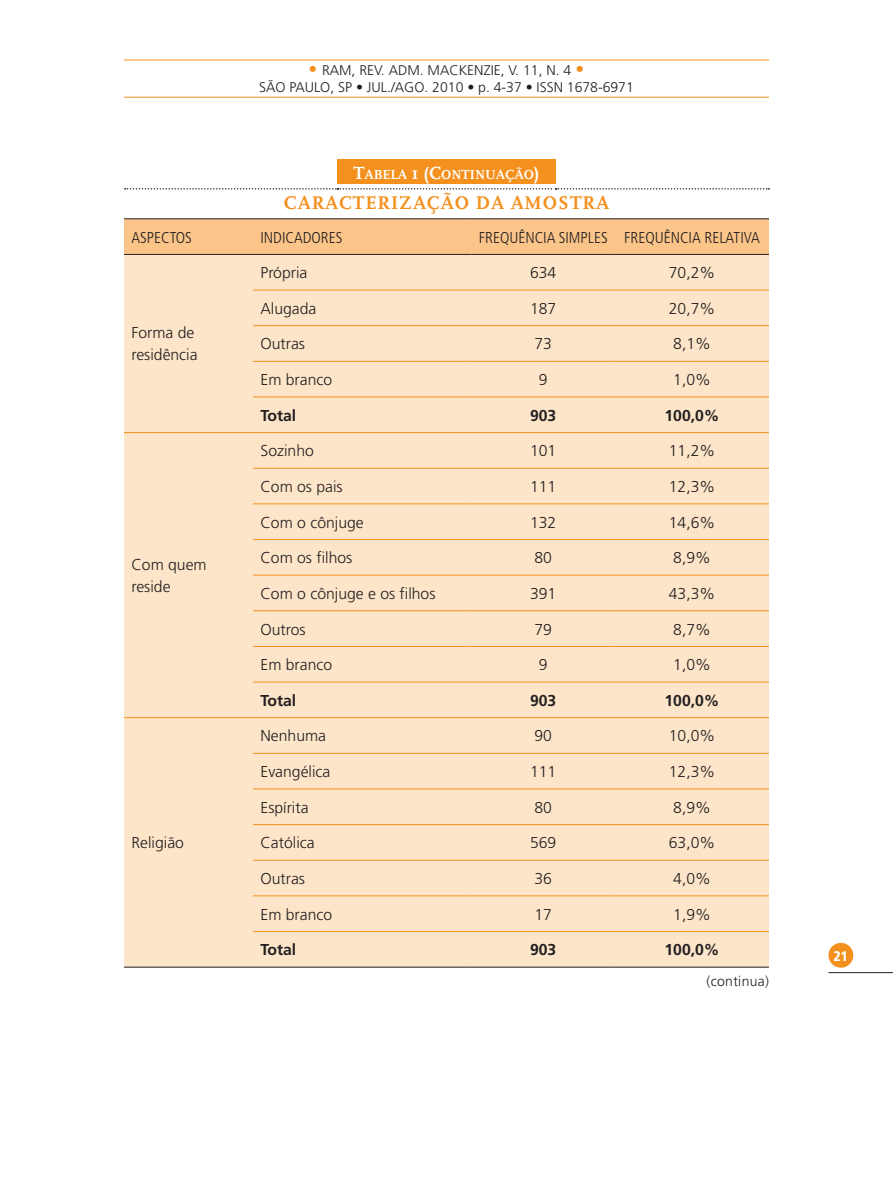
<style>
.page{position:relative;width:893px;height:1191px;background:#fff}
.page>*{position:absolute;margin:0;border:0;box-sizing:border-box;transform-origin:0 0}
.t1{font:700 19.25px "FF Scala Definitiver";letter-spacing:.05em;color:#f4901d}
.t2{font:300 15.75px/22.1px "Frutiger LT Std";color:#231f20}
.t3{font:300 condensed 15.75px "Frutiger LT Std";color:#231f20}
.t4{font:700 15.75px "Frutiger LT Std";color:#231f20}
.t5{font:300 14px/16.8px "Frutiger LT Std";color:#231f20;text-align:center}
.t6{font:300 14px "Frutiger LT Std";letter-spacing:.02em;color:#231f20}
.t7{font:900 condensed 14px "Frutiger LT Std";color:#fff}
.t8{font:700 13.83px "FF Scala Definitiver";color:#fff}
.s1{font-size:17.5px;color:#f4901d}
.s2{font-size:18.38px}
</style>
<div class="page">
<div style="left:828px;top:943px;width:25px;height:24px;background:#f4901d;border-radius:50%"></div>
<hr style="left:828px;top:972px;width:65px;height:1px;background:#231f20">
<hr style="left:124px;top:97px;width:645px;height:1px;background:#f4901d">
<hr style="left:124px;top:60px;width:645px;height:1px;background:#f4901d">
<div style="left:124px;top:219px;width:645px;height:35px;background:#fbc488"></div>
<div style="left:124px;top:255px;width:645px;height:711px;background:#fde5c9"></div>
<hr style="left:124px;top:218px;width:129px;height:1px;background:#231f20">
<hr style="left:253px;top:218px;width:218px;height:1px;background:#231f20">
<hr style="left:471px;top:218px;width:144px;height:1px;background:#231f20">
<hr style="left:615px;top:218px;width:154px;height:1px;background:#231f20">
<hr style="left:124px;top:254px;width:129px;height:1px;background:#231f20">
<hr style="left:253px;top:254px;width:218px;height:1px;background:#231f20">
<hr style="left:471px;top:254px;width:144px;height:1px;background:#231f20">
<hr style="left:615px;top:254px;width:154px;height:1px;background:#231f20">
<hr style="left:124px;top:966px;width:129px;height:1px;background:#231f20">
<hr style="left:253px;top:966px;width:218px;height:1px;background:#231f20">
<hr style="left:471px;top:966px;width:144px;height:1px;background:#231f20">
<hr style="left:615px;top:966px;width:154px;height:1px;background:#231f20">
<hr style="left:124px;top:432px;width:129px;height:1px;background:#f4901d">
<hr style="left:124px;top:717px;width:129px;height:1px;background:#f4901d">
<hr style="left:253px;top:468px;width:218px;height:1px;background:#f4901d">
<hr style="left:471px;top:468px;width:144px;height:1px;background:#f4901d">
<hr style="left:615px;top:468px;width:154px;height:1px;background:#f4901d">
<hr style="left:253px;top:503px;width:218px;height:1px;background:#f4901d">
<hr style="left:471px;top:503px;width:144px;height:1px;background:#f4901d">
<hr style="left:615px;top:503px;width:154px;height:1px;background:#f4901d">
<hr style="left:253px;top:539px;width:218px;height:1px;background:#f4901d">
<hr style="left:471px;top:539px;width:144px;height:1px;background:#f4901d">
<hr style="left:615px;top:539px;width:154px;height:1px;background:#f4901d">
<hr style="left:253px;top:575px;width:218px;height:1px;background:#f4901d">
<hr style="left:471px;top:575px;width:144px;height:1px;background:#f4901d">
<hr style="left:615px;top:575px;width:154px;height:1px;background:#f4901d">
<hr style="left:253px;top:610px;width:218px;height:1px;background:#f4901d">
<hr style="left:471px;top:610px;width:144px;height:1px;background:#f4901d">
<hr style="left:615px;top:610px;width:154px;height:1px;background:#f4901d">
<hr style="left:253px;top:646px;width:218px;height:1px;background:#f4901d">
<hr style="left:471px;top:646px;width:144px;height:1px;background:#f4901d">
<hr style="left:615px;top:646px;width:154px;height:1px;background:#f4901d">
<hr style="left:253px;top:681px;width:218px;height:1px;background:#f4901d">
<hr style="left:471px;top:681px;width:144px;height:1px;background:#f4901d">
<hr style="left:615px;top:681px;width:154px;height:1px;background:#f4901d">
<hr style="left:253px;top:290px;width:218px;height:1px;background:#f4901d">
<hr style="left:471px;top:290px;width:144px;height:1px;background:#f4901d">
<hr style="left:615px;top:290px;width:154px;height:1px;background:#f4901d">
<hr style="left:253px;top:325px;width:218px;height:1px;background:#f4901d">
<hr style="left:471px;top:325px;width:144px;height:1px;background:#f4901d">
<hr style="left:615px;top:325px;width:154px;height:1px;background:#f4901d">
<hr style="left:253px;top:361px;width:218px;height:1px;background:#f4901d">
<hr style="left:471px;top:361px;width:144px;height:1px;background:#f4901d">
<hr style="left:615px;top:361px;width:154px;height:1px;background:#f4901d">
<hr style="left:253px;top:396px;width:218px;height:1px;background:#f4901d">
<hr style="left:471px;top:396px;width:144px;height:1px;background:#f4901d">
<hr style="left:615px;top:396px;width:154px;height:1px;background:#f4901d">
<hr style="left:253px;top:432px;width:218px;height:1px;background:#f4901d">
<hr style="left:471px;top:432px;width:144px;height:1px;background:#f4901d">
<hr style="left:615px;top:432px;width:154px;height:1px;background:#f4901d">
<hr style="left:253px;top:717px;width:218px;height:1px;background:#f4901d">
<hr style="left:471px;top:717px;width:144px;height:1px;background:#f4901d">
<hr style="left:615px;top:717px;width:154px;height:1px;background:#f4901d">
<hr style="left:253px;top:753px;width:218px;height:1px;background:#f4901d">
<hr style="left:471px;top:753px;width:144px;height:1px;background:#f4901d">
<hr style="left:615px;top:753px;width:154px;height:1px;background:#f4901d">
<hr style="left:253px;top:788px;width:218px;height:1px;background:#f4901d">
<hr style="left:471px;top:788px;width:144px;height:1px;background:#f4901d">
<hr style="left:615px;top:788px;width:154px;height:1px;background:#f4901d">
<hr style="left:253px;top:824px;width:218px;height:1px;background:#f4901d">
<hr style="left:471px;top:824px;width:144px;height:1px;background:#f4901d">
<hr style="left:615px;top:824px;width:154px;height:1px;background:#f4901d">
<hr style="left:253px;top:859px;width:218px;height:1px;background:#f4901d">
<hr style="left:471px;top:859px;width:144px;height:1px;background:#f4901d">
<hr style="left:615px;top:859px;width:154px;height:1px;background:#f4901d">
<hr style="left:253px;top:895px;width:218px;height:1px;background:#f4901d">
<hr style="left:471px;top:895px;width:144px;height:1px;background:#f4901d">
<hr style="left:615px;top:895px;width:154px;height:1px;background:#f4901d">
<hr style="left:253px;top:931px;width:218px;height:1px;background:#f4901d">
<hr style="left:471px;top:931px;width:144px;height:1px;background:#f4901d">
<hr style="left:615px;top:931px;width:154px;height:1px;background:#f4901d">
<div style="left:337px;top:159px;width:219px;height:25px;background:#f4901d"></div>
<svg style="left:125px;top:188px;width:644px;height:1px"></svg>
<p class="t5" style="left:259px;top:62px;width:376px"><span class="s1">•</span> RAM, REV. ADM. MACKENZIE, V. 11, N. 4 <span class="s1">•<br></span>SÃO PAULO, SP • JUL./AGO. 2010 • p. 4-37 • ISSN 1678-6971</p>
<p class="t8" style="left:353px;top:167px;width:188px"><span class="s2">T</span>ABELA <span class="s2">1 (C</span>ONTINUAÇÃO<span class="s2">)</span></p>
<p class="t1" style="left:284px;top:192px;width:327px">CARACTERIZAÇÃO DA AMOSTRA</p>
<p class="t3" style="left:131px;top:228px;width:62px">ASPECTOS</p>
<p class="t3" style="left:260px;top:228px;width:83px">I NDICADORES</p>
<p class="t3" style="left:479px;top:228px;width:282px">FREQUÊNCIA SIMPLES FREQUÊNCIA RELATIVA</p>
<p class="t2" style="left:131px;top:322px;width:68px">Forma de residência</p>
<p class="t2" style="left:131px;top:554px;width:77px">Com quem reside</p>
<p class="t2" style="left:131px;top:832px;width:54px">Religião</p>
<p class="t2" style="left:260px;top:262px;width:48px">Própria</p>
<p class="t2" style="left:530px;top:262px;width:28px">634</p>
<p class="t2" style="left:669px;top:262px;width:48px">70,2%</p>
<p class="t2" style="left:260px;top:297px;width:58px">Alugada</p>
<p class="t2" style="left:530px;top:297px;width:28px">187</p>
<p class="t2" style="left:669px;top:297px;width:48px">20,7%</p>
<p class="t2" style="left:260px;top:333px;width:46px">Outras</p>
<p class="t2" style="left:534px;top:333px;width:19px">73</p>
<p class="t2" style="left:673px;top:333px;width:39px">8,1%</p>
<p class="t2" style="left:260px;top:369px;width:73px">Em branco</p>
<p class="t2" style="left:539px;top:369px;width:10px">9</p>
<p class="t2" style="left:673px;top:369px;width:39px">1,0%</p>
<p class="t4" style="left:260px;top:406px;width:37px">Total</p>
<p class="t4" style="left:530px;top:406px;width:28px">903</p>
<p class="t4" style="left:664px;top:406px;width:57px">100,0%</p>
<p class="t2" style="left:260px;top:440px;width:55px">Sozinho</p>
<p class="t2" style="left:530px;top:440px;width:28px">101</p>
<p class="t2" style="left:669px;top:440px;width:48px">11,2%</p>
<p class="t2" style="left:260px;top:476px;width:84px">Com os pais</p>
<p class="t2" style="left:530px;top:476px;width:28px">111</p>
<p class="t2" style="left:669px;top:476px;width:48px">12,3%</p>
<p class="t2" style="left:260px;top:511px;width:105px">Com o cônjuge</p>
<p class="t2" style="left:530px;top:511px;width:28px">132</p>
<p class="t2" style="left:669px;top:511px;width:48px">14,6%</p>
<p class="t2" style="left:260px;top:547px;width:93px">Com os filhos</p>
<p class="t2" style="left:534px;top:547px;width:19px">80</p>
<p class="t2" style="left:673px;top:547px;width:39px">8,9%</p>
<p class="t2" style="left:260px;top:582px;width:177px">Com o cônjuge e os filhos</p>
<p class="t2" style="left:530px;top:582px;width:28px">391</p>
<p class="t2" style="left:669px;top:582px;width:48px">43,3%</p>
<p class="t2" style="left:260px;top:618px;width:47px">Outros</p>
<p class="t2" style="left:534px;top:618px;width:19px">79</p>
<p class="t2" style="left:673px;top:618px;width:39px">8,7%</p>
<p class="t2" style="left:260px;top:654px;width:73px">Em branco</p>
<p class="t2" style="left:539px;top:654px;width:10px">9</p>
<p class="t2" style="left:673px;top:654px;width:39px">1,0%</p>
<p class="t4" style="left:260px;top:691px;width:37px">Total</p>
<p class="t4" style="left:530px;top:691px;width:28px">903</p>
<p class="t4" style="left:664px;top:691px;width:57px">100,0%</p>
<p class="t2" style="left:260px;top:725px;width:67px">Nenhuma</p>
<p class="t2" style="left:534px;top:725px;width:19px">90</p>
<p class="t2" style="left:669px;top:725px;width:48px">10,0%</p>
<p class="t2" style="left:260px;top:761px;width:71px">Evangélica</p>
<p class="t2" style="left:530px;top:761px;width:28px">111</p>
<p class="t2" style="left:669px;top:761px;width:48px">12,3%</p>
<p class="t2" style="left:260px;top:796px;width:50px">Espírita</p>
<p class="t2" style="left:534px;top:796px;width:19px">80</p>
<p class="t2" style="left:673px;top:796px;width:39px">8,9%</p>
<p class="t2" style="left:260px;top:832px;width:56px">Católica</p>
<p class="t2" style="left:530px;top:832px;width:28px">569</p>
<p class="t2" style="left:669px;top:832px;width:48px">63,0%</p>
<p class="t2" style="left:260px;top:867px;width:46px">Outras</p>
<p class="t2" style="left:534px;top:867px;width:19px">36</p>
<p class="t2" style="left:673px;top:867px;width:39px">4,0%</p>
<p class="t2" style="left:260px;top:903px;width:73px">Em branco</p>
<p class="t2" style="left:534px;top:903px;width:19px">17</p>
<p class="t2" style="left:673px;top:903px;width:39px">1,9%</p>
<p class="t4" style="left:260px;top:940px;width:37px">Total</p>
<p class="t4" style="left:530px;top:940px;width:28px">903</p>
<p class="t4" style="left:664px;top:940px;width:57px">100,0%</p>
<p class="t6" style="left:706px;top:973px;width:64px">(continua)</p>
<p class="t7" style="left:834px;top:947px;width:16px">21</p>
</div>
